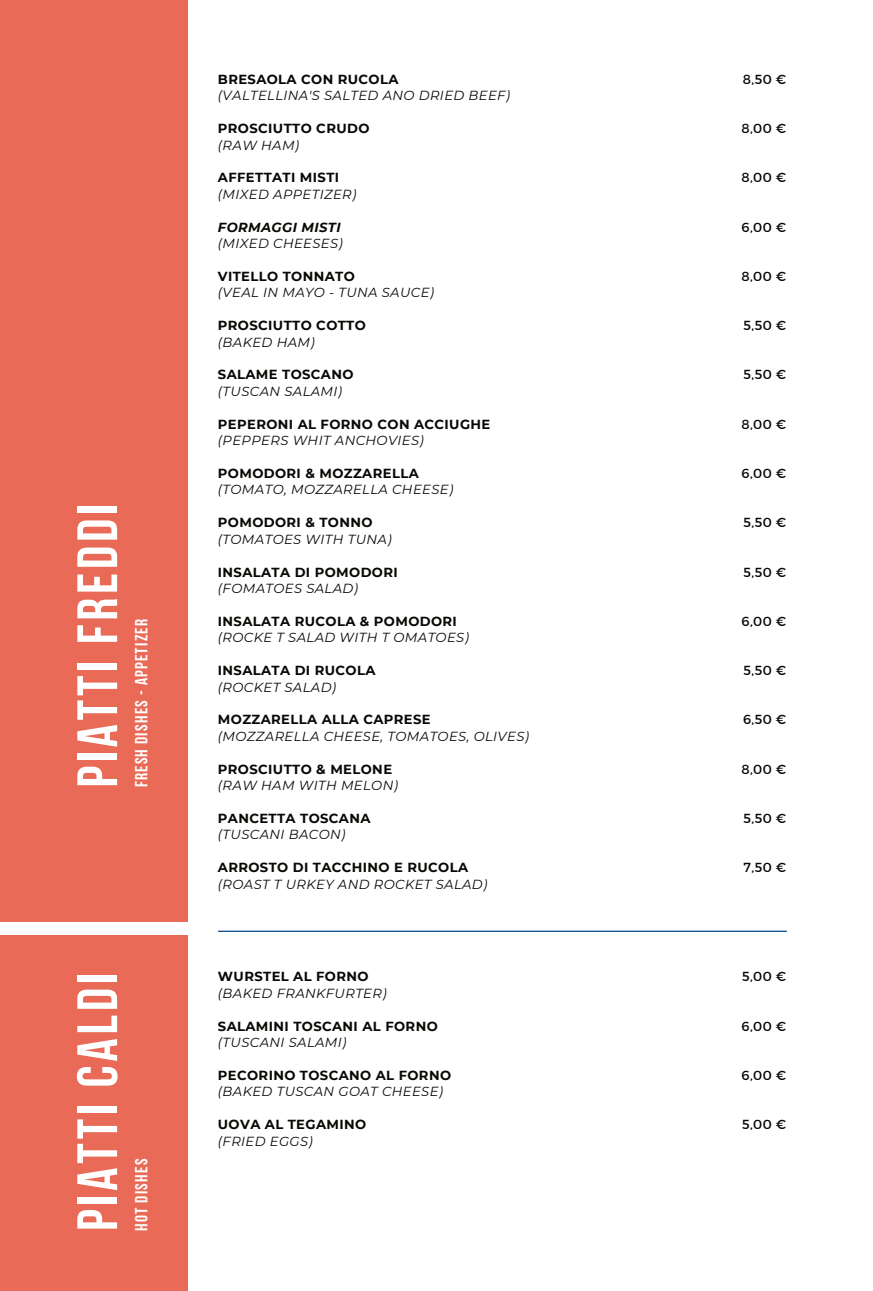
<style>
.page{position:relative;width:873px;height:1291px;background:#fff}
.page>*{position:absolute;margin:0;border:0;box-sizing:border-box;transform-origin:0 0}
.t1{font:56.88px "Bebas Neue Cyrillic";letter-spacing:.07em;color:#fff}
.t2{font:17.5px "Bebas Neue Cyrillic";letter-spacing:.07em;color:#fff}
.t3{font:italic 13.12px "Montserrat";letter-spacing:.03em;color:#080704}
.t4{font:700 13.12px "Montserrat";letter-spacing:.03em;color:#080704}
.t5{font:13.12px "Montserrat";letter-spacing:.03em;color:#080704}
.t6{font:italic 700 13.12px "Montserrat";letter-spacing:.03em;color:#080704}
</style>
<div class="page">
<div style="left:0;top:0;width:188px;height:1290px;background:#e86a57"></div>
<div style="left:0;top:922px;width:195px;height:13px;background:#fff"></div>
<hr style="left:218px;top:930px;width:569px;height:1px;background:#0e508e">
<h1 class="t1" style="left:66px;top:787px;width:285px;rotate:-90deg">PIATTI FREDDI</h1>
<h2 class="t2" style="left:132px;top:787px;width:170px;rotate:-90deg">FRESH DISHES - APPETIZER</h2>
<h1 class="t1" style="left:66px;top:1230px;width:259px;rotate:-90deg">PIATTI CALDI</h1>
<h2 class="t2" style="left:132px;top:1230px;width:73px;rotate:-90deg">HOT DISHES</h2>
<p class="t4" style="left:218px;top:70px;width:182px">BRESAOLA CON RUCOLA</p>
<p class="t3" style="left:218px;top:86px;width:294px">(VALTELLINA'S SALTED ANO DRIED BEEF)</p>
<p class="t4" style="left:218px;top:119px;width:153px">PROSCIUTTO CRUDO</p>
<p class="t3" style="left:218px;top:136px;width:83px">(RAW HAM)</p>
<p class="t4" style="left:218px;top:168px;width:123px">AFFETTATI MISTI</p>
<p class="t3" style="left:218px;top:185px;width:140px">(MIXED APPETIZER)</p>
<p class="t6" style="left:218px;top:217px;width:124px">FORMAGGI MISTI</p>
<p class="t3" style="left:218px;top:234px;width:126px">(MIXED CHEESES)</p>
<p class="t4" style="left:218px;top:267px;width:138px">VITELLO TONNATO</p>
<p class="t3" style="left:218px;top:283px;width:218px">(VEAL IN MAYO - TUNA SAUCE)</p>
<p class="t4" style="left:218px;top:316px;width:149px">PROSCIUTTO COTTO</p>
<p class="t3" style="left:218px;top:333px;width:98px">(BAKED HAM)</p>
<p class="t4" style="left:218px;top:365px;width:137px">SALAME TOSCANO</p>
<p class="t3" style="left:218px;top:382px;width:126px">(TUSCAN SALAMI)</p>
<p class="t4" style="left:218px;top:414px;width:274px">PEPERONI AL FORNO CON ACCIUGHE</p>
<p class="t3" style="left:218px;top:431px;width:207px">(PEPPERS WHIT ANCHOVIES)</p>
<p class="t4" style="left:218px;top:464px;width:202px">POMODORI &amp; MOZZARELLA</p>
<p class="t3" style="left:218px;top:480px;width:237px">(TOMATO, MOZZARELLA CHEESE)</p>
<p class="t4" style="left:218px;top:513px;width:156px">POMODORI &amp; TONNO</p>
<p class="t3" style="left:218px;top:530px;width:175px">(TOMATOES WITH TUNA)</p>
<p class="t4" style="left:218px;top:562px;width:181px">INSALATA DI POMODORI</p>
<p class="t3" style="left:218px;top:579px;width:142px">(FOMATOES SALAD)</p>
<p class="t4" style="left:218px;top:611px;width:240px">INSALATA RUCOLA &amp; POMODORI</p>
<p class="t3" style="left:218px;top:628px;width:253px">(ROCKE T SALAD WITH T OMATOES)</p>
<p class="t4" style="left:218px;top:661px;width:159px">INSALATA DI RUCOLA</p>
<p class="t3" style="left:218px;top:677px;width:120px">(ROCKET SALAD)</p>
<p class="t4" style="left:218px;top:710px;width:214px">MOZZARELLA ALLA CAPRESE</p>
<p class="t3" style="left:218px;top:727px;width:313px">(MOZZARELLA CHEESE, TOMATOES, OLIVES)</p>
<p class="t4" style="left:218px;top:759px;width:176px">PROSCIUTTO &amp; MELONE</p>
<p class="t3" style="left:218px;top:776px;width:182px">(RAW HAM WITH MELON)</p>
<p class="t4" style="left:218px;top:808px;width:154px">PANCETTA TOSCANA</p>
<p class="t3" style="left:218px;top:825px;width:129px">(TUSCANI BACON)</p>
<p class="t4" style="left:218px;top:858px;width:252px">ARROSTO DI TACCHINO E RUCOLA</p>
<p class="t3" style="left:218px;top:874px;width:271px">(ROAST T URKEY AND ROCKET SALAD)</p>
<p class="t4" style="left:218px;top:967px;width:152px">WURSTEL AL FORNO</p>
<p class="t3" style="left:218px;top:983px;width:170px">(BAKED FRANKFURTER)</p>
<p class="t4" style="left:218px;top:1016px;width:221px">SALAMINI TOSCANI AL FORNO</p>
<p class="t3" style="left:218px;top:1033px;width:130px">(TUSCANI SALAMI)</p>
<p class="t4" style="left:218px;top:1065px;width:235px">PECORINO TOSCANO AL FORNO</p>
<p class="t3" style="left:218px;top:1082px;width:227px">(BAKED TUSCAN GOAT CHEESE)</p>
<p class="t4" style="left:218px;top:1114px;width:150px">UOVA AL TEGAMINO</p>
<p class="t3" style="left:218px;top:1131px;width:96px">(FRIED EGGS)</p>
<p class="t5" style="left:743px;top:71px;width:45px">8,50 €</p>
<p class="t5" style="left:741px;top:120px;width:46px">8,00 €</p>
<p class="t5" style="left:741px;top:170px;width:46px">8,00 €</p>
<p class="t5" style="left:741px;top:219px;width:46px">6,00 €</p>
<p class="t5" style="left:741px;top:268px;width:46px">8,00 €</p>
<p class="t5" style="left:743px;top:317px;width:44px">5,50 €</p>
<p class="t5" style="left:743px;top:366px;width:44px">5,50 €</p>
<p class="t5" style="left:741px;top:416px;width:46px">8,00 €</p>
<p class="t5" style="left:741px;top:465px;width:46px">6,00 €</p>
<p class="t5" style="left:743px;top:514px;width:44px">5,50 €</p>
<p class="t5" style="left:743px;top:563px;width:44px">5,50 €</p>
<p class="t5" style="left:741px;top:613px;width:46px">6,00 €</p>
<p class="t5" style="left:743px;top:662px;width:44px">5,50 €</p>
<p class="t5" style="left:743px;top:711px;width:45px">6,50 €</p>
<p class="t5" style="left:741px;top:760px;width:46px">8,00 €</p>
<p class="t5" style="left:743px;top:810px;width:44px">5,50 €</p>
<p class="t5" style="left:743px;top:859px;width:44px">7,50 €</p>
<p class="t5" style="left:742px;top:968px;width:46px">5,00 €</p>
<p class="t5" style="left:741px;top:1017px;width:46px">6,00 €</p>
<p class="t5" style="left:741px;top:1067px;width:46px">6,00 €</p>
<p class="t5" style="left:742px;top:1116px;width:46px">5,00 €</p>
</div>
